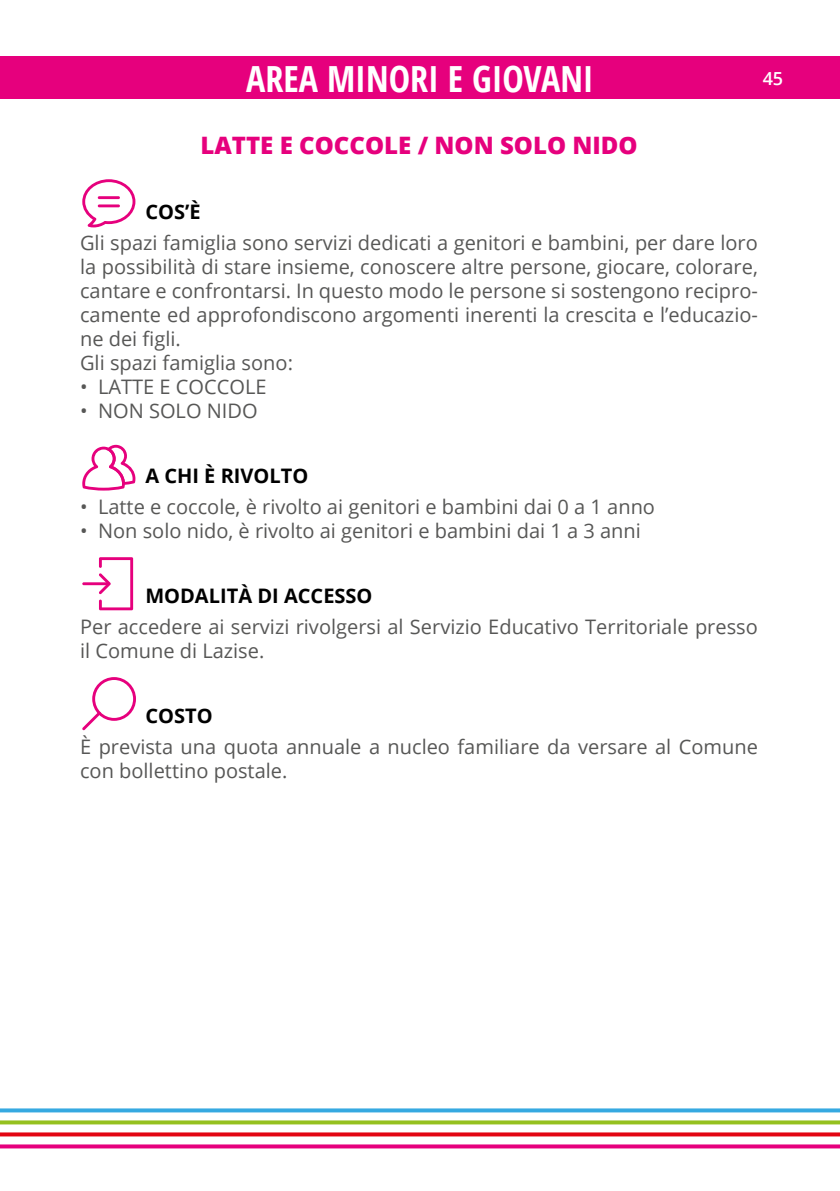
<style>
.page{position:relative;width:840px;height:1191px;background:#fff}
.page>*{position:absolute;margin:0;border:0;box-sizing:border-box;transform-origin:0 0}
.t1{font:700 condensed 36px "Open Sans";color:#fff}
.t2{font:800 24px "Open Sans";color:#e6007d}
.t3{font:20px/24px "Open Sans";color:#575756}
.t4{font:700 20px "Open Sans";color:#000}
.t5{font:600 18px "Open Sans";color:#fff}
</style>
<div class="page">
<svg style="left:0;top:1108px;width:839px;height:4px;fill:#36a9e1"></svg>
<svg style="left:0;top:1120px;width:839px;height:4px;fill:#95c11f"></svg>
<svg style="left:0;top:1132px;width:839px;height:4px;fill:#e30613"></svg>
<svg style="left:0;top:1144px;width:839px;height:4px;fill:#e6007d"></svg>
<div style="left:0;top:57px;width:839px;height:42px;background:#e6007d"></div>
<svg style="left:82px;top:445px;width:53px;height:45px"></svg>
<svg style="left:82px;top:179px;width:53px;height:48px"></svg>
<hr style="left:98px;top:196px;width:22px;height:3px;background:#e6007d">
<hr style="left:98px;top:204px;width:22px;height:3px;background:#e6007d">
<svg style="left:99px;top:557px;width:34px;height:53px"></svg>
<hr style="left:82px;top:582px;width:26px;height:3px;background:#e6007d">
<svg style="left:82px;top:677px;width:54px;height:53px"></svg>
<h1 class="t1" style="left:246px;top:54px;width:349px">AREA MINORI E GIOVANI</h1>
<p class="t5" style="left:762px;top:66px;width:22px">45</p>
<p class="t2" style="left:200px;top:127px;width:438px">LATTE E COCCOLE / NON SOLO NIDO</p>
<p class="t4" style="left:145px;top:197px;width:57px">COS’È</p>
<p class="t3" style="left:80px;top:230px;width:679px">Gli spazi famiglia sono servizi dedicati a genitori e bambini, per dare loro la possibilità di stare insieme, conoscere altre persone, giocare, colorare, cantare e confrontarsi. In questo modo le persone si sostengono recipro&shy;camente ed approfondiscono argomenti inerenti la crescita e l’educazio&shy;ne dei figli.<br>Gli spazi famiglia sono:</p>
<p class="t3" style="left:80px;top:374px;width:188px">• LATTE E COCCOLE</p>
<p class="t3" style="left:80px;top:398px;width:179px">• NON SOLO NIDO</p>
<p class="t4" style="left:145px;top:461px;width:164px">A CHI È RIVOLTO</p>
<p class="t3" style="left:80px;top:494px;width:576px">• Latte e coccole, è rivolto ai genitori e bambini dai 0 a 1 anno</p>
<p class="t3" style="left:80px;top:518px;width:562px">• Non solo nido, è rivolto ai genitori e bambini dai 1 a 3 anni</p>
<p class="t4" style="left:145px;top:581px;width:228px">MODALITÀ DI ACCESSO</p>
<p class="t3" style="left:80px;top:614px;width:679px">Per accedere ai servizi rivolgersi al Servizio Educativo Territoriale presso il Comune di Lazise.</p>
<p class="t4" style="left:145px;top:701px;width:69px">COSTO</p>
<p class="t3" style="left:80px;top:734px;width:679px">È prevista una quota annuale a nucleo familiare da versare al Comune con bollettino postale.</p>
</div>
